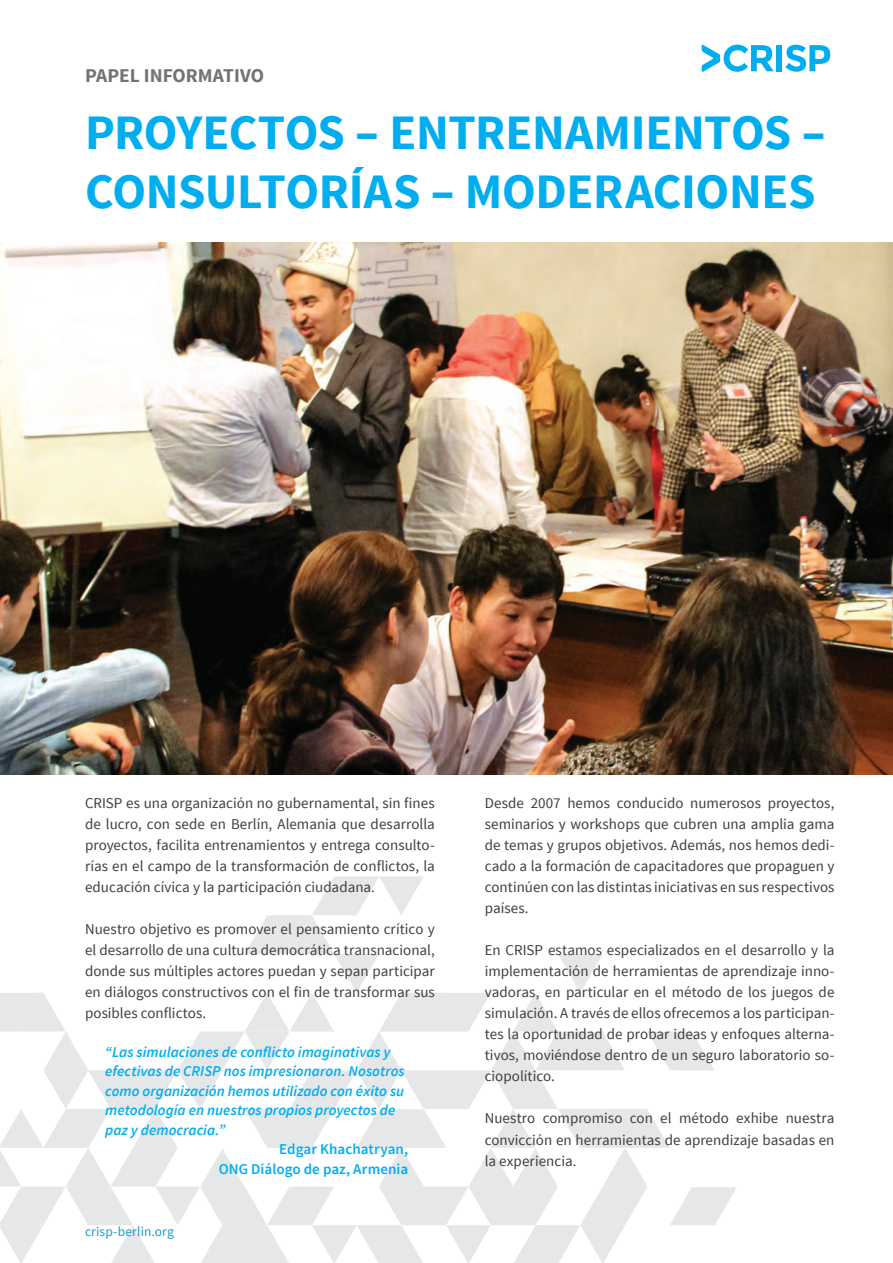
<style>
.page{position:relative;width:893px;height:1263px;background:#fff}
.page>*{position:absolute;margin:0;border:0;box-sizing:border-box;transform-origin:0 0}
.t1{font:700 49.5px/59.4px "Source Sans Pro";letter-spacing:-.01em;color:#00aeef}
.t2{font:700 19.5px "Source Sans Pro";letter-spacing:-.005em;color:#727376}
.t3{font:15px/21px "Source Sans Pro";letter-spacing:.005em;color:#3e3e3f;text-align:justify}
.t4{font:italic 600 15px/19.5px "Source Sans Pro";color:#00aeef}
.t5{font:600 15px/19.5px "Source Sans Pro";color:#00aeef;text-align:right}
.t6{font:13.5px "Source Sans Pro";letter-spacing:.01em;color:#1a9ad0}
</style>
<div class="page">
<div style="left:776px;top:45px;width:6px;height:26px;background:#00aeef"></div>
<svg style="left:785px;top:45px;width:45px;height:27px"></svg>
<svg style="left:702px;top:44px;width:72px;height:28px"></svg>
<svg style="left:0;top:876px;width:736px;height:387px"></svg>
<img style="left:0;top:242px;width:893px;height:533px">
<h2 class="t2" style="left:85px;top:63px;width:181px">PAPEL INFORMATIVO</h2>
<h1 class="t1" style="left:85px;top:104px;width:742px">PROYECTOS – ENTRENAMIENTOS –<br>CONSULTORÍAS – MODERACIONES</h1>
<p class="t3" style="left:85px;top:793px;width:351px">CRISP es una organización no gubernamental, sin fines de lucro, con sede en Berlín, Alemania que desarrolla proyectos, facilita entrenamientos y entrega consulto&shy;rías en el campo de la transformación de conflictos, la educación cívica y la participación ciudadana.</p>
<p class="t3" style="left:85px;top:919px;width:351px">Nuestro objetivo es promover el pensamiento crítico y el desarrollo de una cultura democrática transnacional, donde sus múltiples actores puedan y sepan participar en diálogos constructivos con el fin de transformar sus posibles conflictos.</p>
<p class="t4" style="left:105px;top:1042px;width:301px">“Las simulaciones de conflicto imaginativas y efectivas de CRISP nos impresionaron. Nosotros como organización hemos utilizado con éxito su metodología en nuestros propios proyectos de paz y democracia.”</p>
<p class="t5" style="left:219px;top:1140px;width:191px">Edgar Khachatryan,<br>ONG Diálogo de paz, Armenia</p>
<p class="t6" style="left:85px;top:1223px;width:90px">crisp-berlin.org</p>
<p class="t3" style="left:485px;top:793px;width:351px">Desde 2007 hemos conducido numerosos proyectos, seminarios y workshops que cubren una amplia gama de temas y grupos objetivos. Además, nos hemos dedi&shy;cado a la formación de capacitadores que propaguen y continúen con las distintas iniciativas en sus respectivos países.</p>
<p class="t3" style="left:485px;top:940px;width:351px">En CRISP estamos especializados en el desarrollo y la implementación de herramientas de aprendizaje inno&shy;vadoras, en particular en el método de los juegos de simulación. A través de ellos ofrecemos a los participan&shy;tes la oportunidad de probar ideas y enfoques alterna&shy;tivos, moviéndose dentro de un seguro laboratorio so&shy;ciopolítico.</p>
<p class="t3" style="left:485px;top:1108px;width:351px">Nuestro compromiso con el método exhibe nuestra convicción en herramientas de aprendizaje basadas en la experiencia.</p>
</div>
